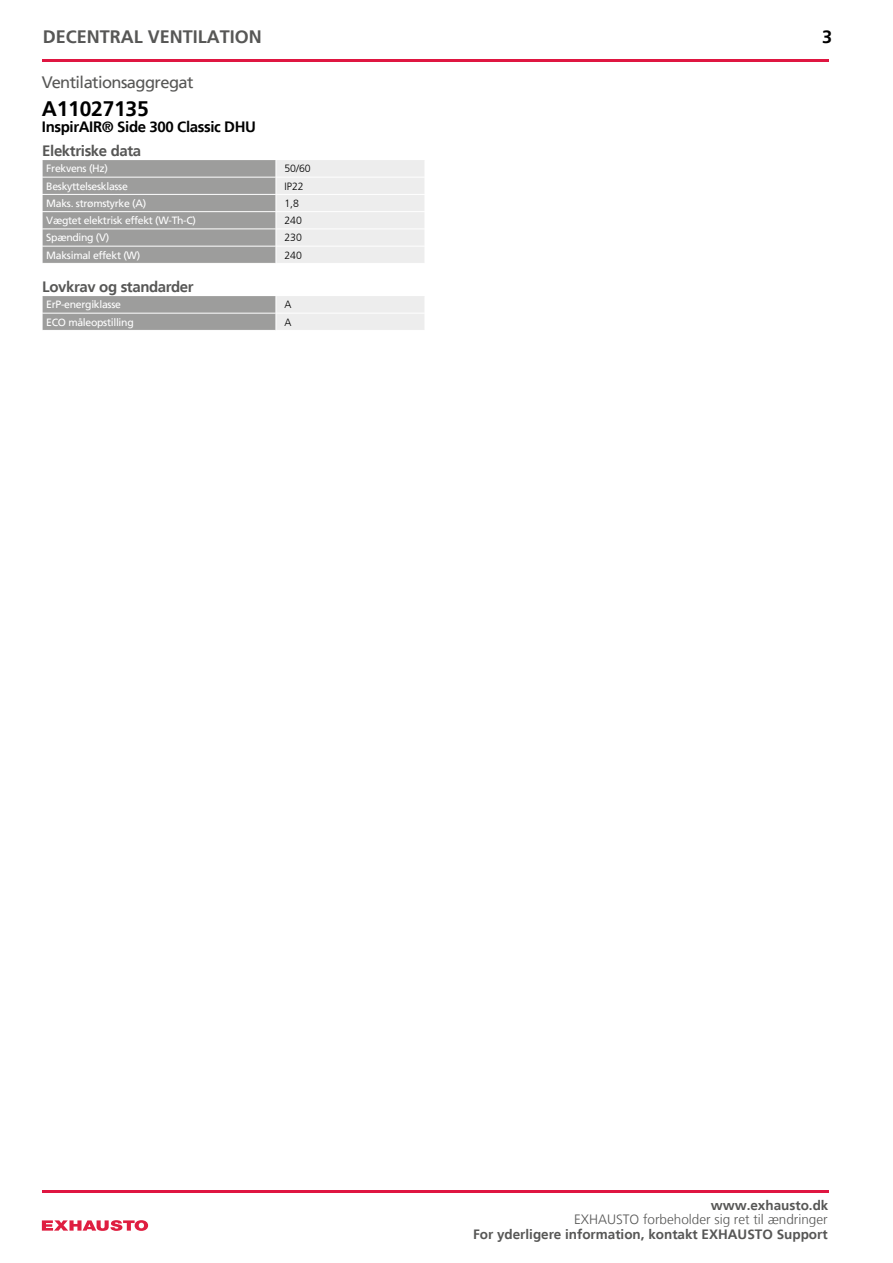
<style>
.page{position:relative;width:893px;height:1263px;background:#fff}
.page>*{position:absolute;margin:0;border:0;box-sizing:border-box;transform-origin:0 0}
.t1{font:700 21px "Frutiger LT";letter-spacing:-.01em;color:#000}
.t2{font:700 18px "Frutiger LT";color:#575756}
.t3{font:700 18px "Frutiger LT";color:#000}
.t4{font:16.5px "Frutiger LT";letter-spacing:-.035em;color:#575756}
.t5{font:700 15px "Frutiger LT";letter-spacing:-.025em;color:#575756}
.t6{font:700 15px "Frutiger LT";letter-spacing:-.025em;color:#000}
.t7{font:700 13.5px "Frutiger LT";color:#575756}
.t8{font:300 13.5px "Frutiger LT";color:#575756}
.t9{font:10.5px "Frutiger LT";letter-spacing:-.03em;color:#fff}
.t10{font:300 10.5px "Frutiger LT";color:#000}
</style>
<div class="page">
<svg style="left:42px;top:1220px;width:106px;height:11px"></svg>
<hr style="left:42px;top:60px;width:786px;height:2px;background:#df1641">
<hr style="left:42px;top:1190px;width:786px;height:2px;background:#df1641">
<svg style="left:42px;top:160px;width:382px;height:103px;background:#bfbfbf"></svg>
<svg style="left:42px;top:296px;width:382px;height:34px;background:#bebebd"></svg>
<h2 class="t2" style="left:43px;top:27px;width:221px">DECENTRAL VENTILATION</h2>
<h3 class="t4" style="left:42px;top:73px;width:153px">Ventilationsaggregat</h3>
<h1 class="t1" style="left:42px;top:96px;width:108px">A11027135</h1>
<h3 class="t6" style="left:42px;top:118px;width:216px">InspirAIR® Side 300 Classic DHU</h3>
<h3 class="t5" style="left:42px;top:142px;width:100px">Elektriske data</h3>
<p class="t9" style="left:46px;top:163px;width:63px">Frekvens (Hz)</p>
<p class="t10" style="left:284px;top:163px;width:28px">50/60</p>
<p class="t9" style="left:46px;top:180px;width:83px">Beskyttelsesklasse</p>
<p class="t10" style="left:284px;top:180px;width:21px">IP22</p>
<p class="t9" style="left:46px;top:197px;width:101px">Maks. strømstyrke (A)</p>
<p class="t10" style="left:284px;top:197px;width:16px">1,8</p>
<p class="t9" style="left:46px;top:214px;width:151px">Vægtet elektrisk effekt (W-Th-C)</p>
<p class="t10" style="left:284px;top:215px;width:19px">240</p>
<p class="t9" style="left:46px;top:232px;width:65px">Spænding (V)</p>
<p class="t10" style="left:284px;top:232px;width:19px">230</p>
<p class="t9" style="left:46px;top:249px;width:95px">Maksimal effekt (W)</p>
<p class="t10" style="left:284px;top:249px;width:19px">240</p>
<h3 class="t5" style="left:42px;top:278px;width:153px">Lovkrav og standarder</h3>
<p class="t9" style="left:46px;top:299px;width:76px">ErP-energiklasse</p>
<p class="t10" style="left:284px;top:299px;width:9px">A</p>
<p class="t9" style="left:46px;top:316px;width:89px">ECO måleopstilling</p>
<p class="t10" style="left:284px;top:316px;width:9px">A</p>
<h2 class="t3" style="left:822px;top:27px;width:12px">3</h2>
<p class="t7" style="left:711px;top:1198px;width:119px">www.exhausto.dk</p>
<p class="t8" style="left:574px;top:1212px;width:255px">EXHAUSTO forbeholder sig ret til ændringer</p>
<p class="t7" style="left:473px;top:1226px;width:356px">For yderligere information, kontakt EXHAUSTO Support</p>
</div>
